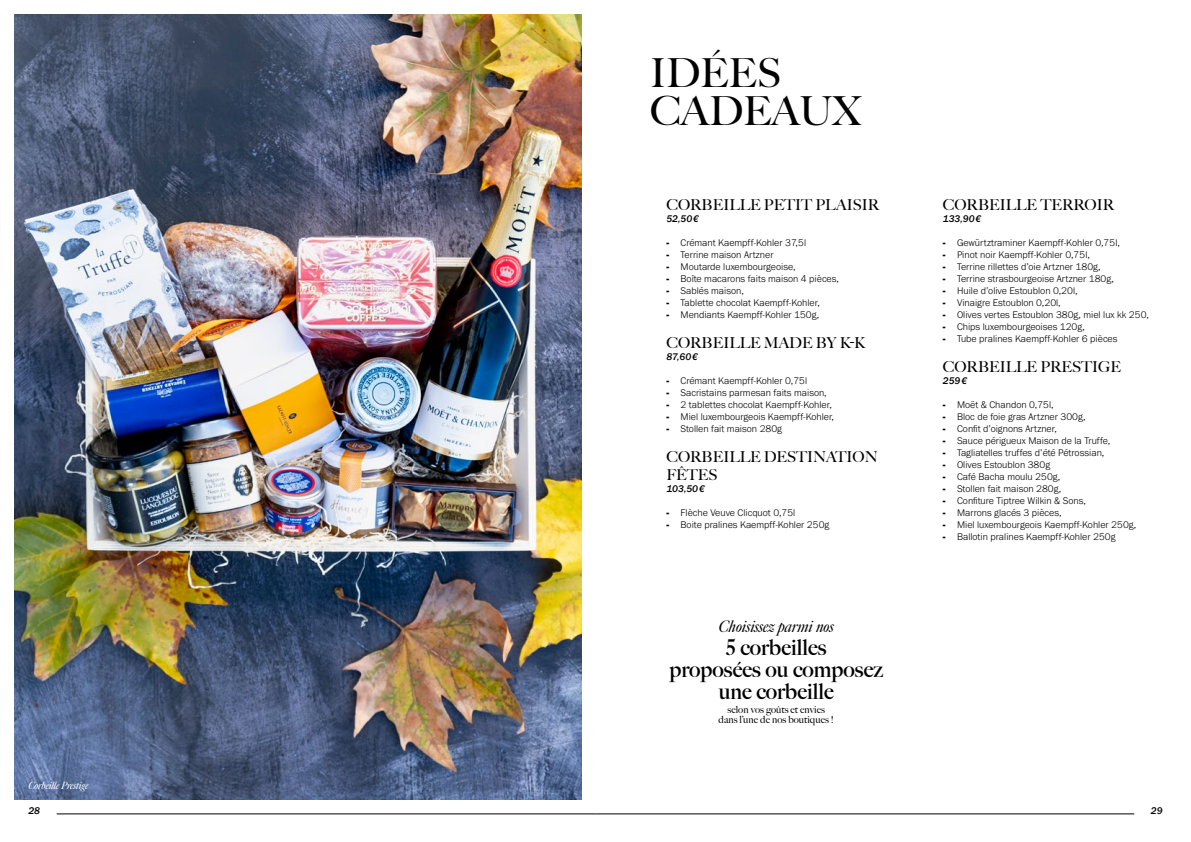
<style>
.page{position:relative;width:1191px;height:842px;background:#fff}
.page>*{position:absolute;margin:0;border:0;box-sizing:border-box;transform-origin:0 0}
.t1{font:40px/38px "Big Caslon FB";color:#000}
.t2{font:700 22px/22px "Big Caslon FB";color:#000;text-align:center}
.t3{font:italic 16px "Big Caslon FB";color:#000}
.t4{font:15px/18px "Big Caslon FB";color:#000}
.t5{font:300 10px "Franklin Gothic URW";color:#000}
.t6{font:10px/10px "Big Caslon FB";color:#000;text-align:center}
.t7{font:10px "Franklin Gothic URW Med Ita";color:#000}
.t8{font:italic 10px "Big Caslon FB";color:#fff}
.s1{font-family:"Franklin Gothic URW Hea";font-weight:400}
</style>
<div class="page">
<hr style="left:595px;top:814px;width:539px;height:1px;background:#000">
<hr style="left:57px;top:814px;width:538px;height:1px;background:#000">
<img style="left:14px;top:14px;width:567px;height:785px">
<p class="t8" style="left:28px;top:779px;width:61px">Corbeille Prestige</p>
<h1 class="t1" style="left:650px;top:54px;width:212px">IDÉES<br>CADEAUX</h1>
<h3 class="t4" style="left:666px;top:196px;width:214px">CORBEILLE PETIT PLAISIR</h3>
<p class="t7" style="left:666px;top:212px;width:34px">52,50 €</p>
<p class="t5" style="left:666px;top:236px;width:141px"><span class="s1">-</span> Crémant Kaempff-Kohler 37,5l</p>
<p class="t5" style="left:666px;top:248px;width:109px"><span class="s1">-</span> Terrine maison Artzner</p>
<p class="t5" style="left:666px;top:260px;width:131px"><span class="s1">-</span> Moutarde luxembourgeoise,</p>
<p class="t5" style="left:666px;top:272px;width:174px"><span class="s1">-</span> Boîte macarons faits maison 4 pièces,</p>
<p class="t5" style="left:666px;top:284px;width:79px"><span class="s1">-</span> Sablés maison,</p>
<p class="t5" style="left:666px;top:296px;width:155px"><span class="s1">-</span> Tablette chocolat Kaempff-Kohler,</p>
<p class="t5" style="left:666px;top:308px;width:154px"><span class="s1">-</span> Mendiants Kaempff-Kohler 150g,</p>
<h3 class="t4" style="left:666px;top:334px;width:201px">CORBEILLE MADE BY K-K</h3>
<p class="t7" style="left:666px;top:350px;width:34px">87,60 €</p>
<p class="t5" style="left:666px;top:374px;width:142px"><span class="s1">-</span> Crémant Kaempff-Kohler 0,75l</p>
<p class="t5" style="left:666px;top:386px;width:162px"><span class="s1">-</span> Sacristains parmesan faits maison,</p>
<p class="t5" style="left:666px;top:398px;width:167px"><span class="s1">-</span> 2 tablettes chocolat Kaempff-Kohler,</p>
<p class="t5" style="left:666px;top:410px;width:169px"><span class="s1">-</span> Miel luxembourgeois Kaempff-Kohler,</p>
<p class="t5" style="left:666px;top:422px;width:117px"><span class="s1">-</span> Stollen fait maison 280g</p>
<h3 class="t4" style="left:666px;top:448px;width:213px">CORBEILLE DESTINATION<br>FÊTES</h3>
<p class="t7" style="left:666px;top:482px;width:40px">103,50 €</p>
<p class="t5" style="left:666px;top:506px;width:131px"><span class="s1">-</span> Flèche Veuve Clicquot 0,75l</p>
<p class="t5" style="left:666px;top:518px;width:164px"><span class="s1">-</span> Boite pralines Kaempff-Kohler 250g</p>
<h3 class="t3" style="left:719px;top:617px;width:116px">Choisissez parmi nos</h3>
<h2 class="t2" style="left:669px;top:637px;width:215px">5 corbeilles<br>proposées ou composez une corbeille</h2>
<p class="t6" style="left:718px;top:704px;width:117px">selon vos goûts et envies dans l’une de nos boutiques !</p>
<h3 class="t4" style="left:943px;top:196px;width:173px">CORBEILLE TERROIR</h3>
<p class="t7" style="left:943px;top:212px;width:40px">133,90 €</p>
<p class="t5" style="left:943px;top:236px;width:179px"><span class="s1">-</span> Gewürtztraminer Kaempff-Kohler 0,75l,</p>
<p class="t5" style="left:943px;top:248px;width:148px"><span class="s1">-</span> Pinot noir Kaempff-Kohler 0,75l,</p>
<p class="t5" style="left:943px;top:260px;width:159px"><span class="s1">-</span> Terrine rillettes d’oie Artzner 180g,</p>
<p class="t5" style="left:943px;top:272px;width:173px"><span class="s1">-</span> Terrine strasbourgeoise Artzner 180g,</p>
<p class="t5" style="left:943px;top:284px;width:136px"><span class="s1">-</span> Huile d’olive Estoublon 0,20l,</p>
<p class="t5" style="left:943px;top:296px;width:119px"><span class="s1">-</span> Vinaigre Estoublon 0,20l,</p>
<p class="t5" style="left:943px;top:308px;width:207px"><span class="s1">-</span> Olives vertes Estoublon 380g, miel lux kk 250,</p>
<p class="t5" style="left:943px;top:320px;width:144px"><span class="s1">-</span> Chips luxembourgeoises 120g,</p>
<p class="t5" style="left:943px;top:332px;width:176px"><span class="s1">-</span> Tube pralines Kaempff-Kohler 6 pièces</p>
<h3 class="t4" style="left:943px;top:358px;width:180px">CORBEILLE PRESTIGE</h3>
<p class="t7" style="left:943px;top:374px;width:26px">259 €</p>
<p class="t5" style="left:943px;top:398px;width:112px"><span class="s1">-</span> Moët &amp; Chandon 0,75l,</p>
<p class="t5" style="left:943px;top:410px;width:144px"><span class="s1">-</span> Bloc de foie gras Artzner 300g,</p>
<p class="t5" style="left:943px;top:422px;width:116px"><span class="s1">-</span> Confit d’oignons Artzner,</p>
<p class="t5" style="left:943px;top:434px;width:169px"><span class="s1">-</span> Sauce périgueux Maison de la Truffe,</p>
<p class="t5" style="left:943px;top:446px;width:163px"><span class="s1">-</span> Tagliatelles truffes d’été Pétrossian,</p>
<p class="t5" style="left:943px;top:458px;width:109px"><span class="s1">-</span> Olives Estoublon 380g</p>
<p class="t5" style="left:943px;top:470px;width:119px"><span class="s1">-</span> Café Bacha moulu 250g,</p>
<p class="t5" style="left:943px;top:482px;width:120px"><span class="s1">-</span> Stollen fait maison 280g,</p>
<p class="t5" style="left:943px;top:494px;width:145px"><span class="s1">-</span> Confiture Tiptree Wilkin &amp; Sons,</p>
<p class="t5" style="left:943px;top:506px;width:120px"><span class="s1">-</span> Marrons glacés 3 pièces,</p>
<p class="t5" style="left:943px;top:518px;width:195px"><span class="s1">-</span> Miel luxembourgeois Kaempff-Kohler 250g,</p>
<p class="t5" style="left:943px;top:530px;width:174px"><span class="s1">-</span> Ballotin pralines Kaempff-Kohler 250g</p>
<p class="t7" style="left:28px;top:804px;width:13px">28</p>
<p class="t7" style="left:1150px;top:804px;width:13px">29</p>
</div>
